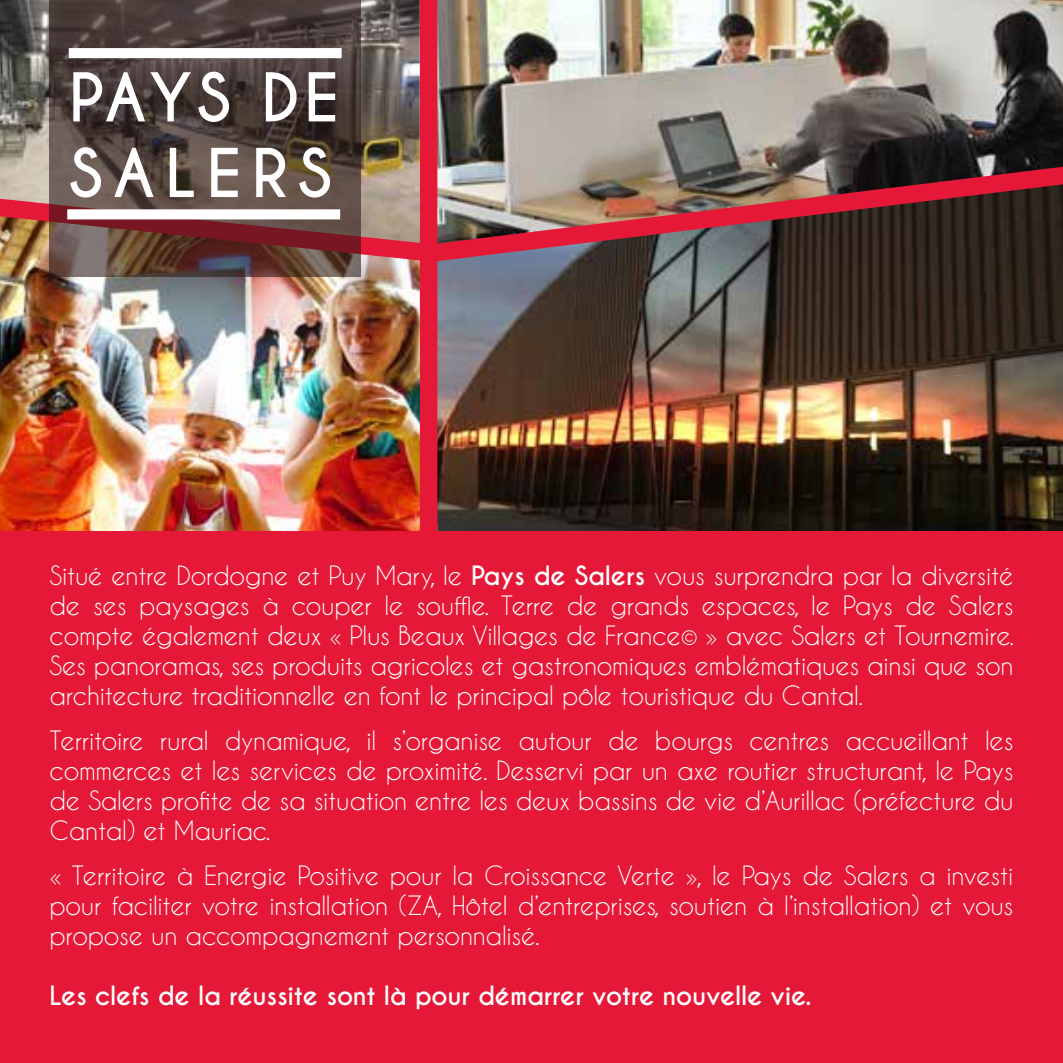
<style>
.page{position:relative;width:1063px;height:1063px;background:#fff}
.page>*{position:absolute;margin:0;border:0;box-sizing:border-box;transform-origin:0 0}
.t1{font:700 63px/75.5px "Caviar Dreams";letter-spacing:.16em;color:#fff}
.t2{font:25px/30px "Caviar Dreams";letter-spacing:-.01em;color:#fff;text-align:justify}
.t3{font:700 25px "Caviar Dreams";letter-spacing:-.01em;color:#fff}
.s1{font-weight:700}
</style>
<div class="page">
<img style="left:441px;top:273px;width:622px;height:258px">
<img style="left:0;top:0;width:1063px;height:179px">
<img style="left:0;top:272px;width:441px;height:259px">
<img style="left:0;top:179px;width:412px;height:93px">
<svg style="left:50px;top:0;width:311px;height:276px;background:#56413d"></svg>
<div style="left:69px;top:48px;width:273px;height:10px;background:#fff"></div>
<div style="left:67px;top:209px;width:273px;height:10px;background:#fff"></div>
<div style="left:0;top:531px;width:1063px;height:532px;background:#e51937"></div>
<div style="left:420px;top:0;width:17px;height:551px;background:#e51937"></div>
<img style="left:412px;top:155px;width:651px;height:118px">
<h1 class="t1" style="left:69px;top:62px;width:272px">PAYS DE<br>SALERS</h1>
<p class="t2" style="left:50px;top:560px;width:966px">Situé entre Dordogne et Puy Mary, le <span class="s1">Pays de Salers</span> vous surprendra par la diversité de ses paysages à couper le souffle. Terre de grands espaces, le Pays de Salers compte également deux « Plus Beaux Villages de France© » avec Salers et Tournemire.<br>Ses panoramas, ses produits agricoles et gastronomiques emblématiques ainsi que son architecture traditionnelle en font le principal pôle touristique du Cantal.</p>
<p class="t2" style="left:50px;top:725px;width:965px">Territoire rural dynamique, il s’organise autour de bourgs centres accueillant les commerces et les services de proximité. Desservi par un axe routier structurant, le Pays de Salers profite de sa situation entre les deux bassins de vie d’Aurillac (préfecture du Cantal) et Mauriac.</p>
<p class="t2" style="left:50px;top:860px;width:965px">« Territoire à Energie Positive pour la Croissance Verte », le Pays de Salers a investi pour faciliter votre installation (ZA, Hôtel d’entreprises, soutien à l’installation) et vous propose un accompagnement personnalisé.</p>
<p class="t3" style="left:50px;top:980px;width:763px">Les clefs de la réussite sont là pour démarrer votre nouvelle vie.</p>
</div>
